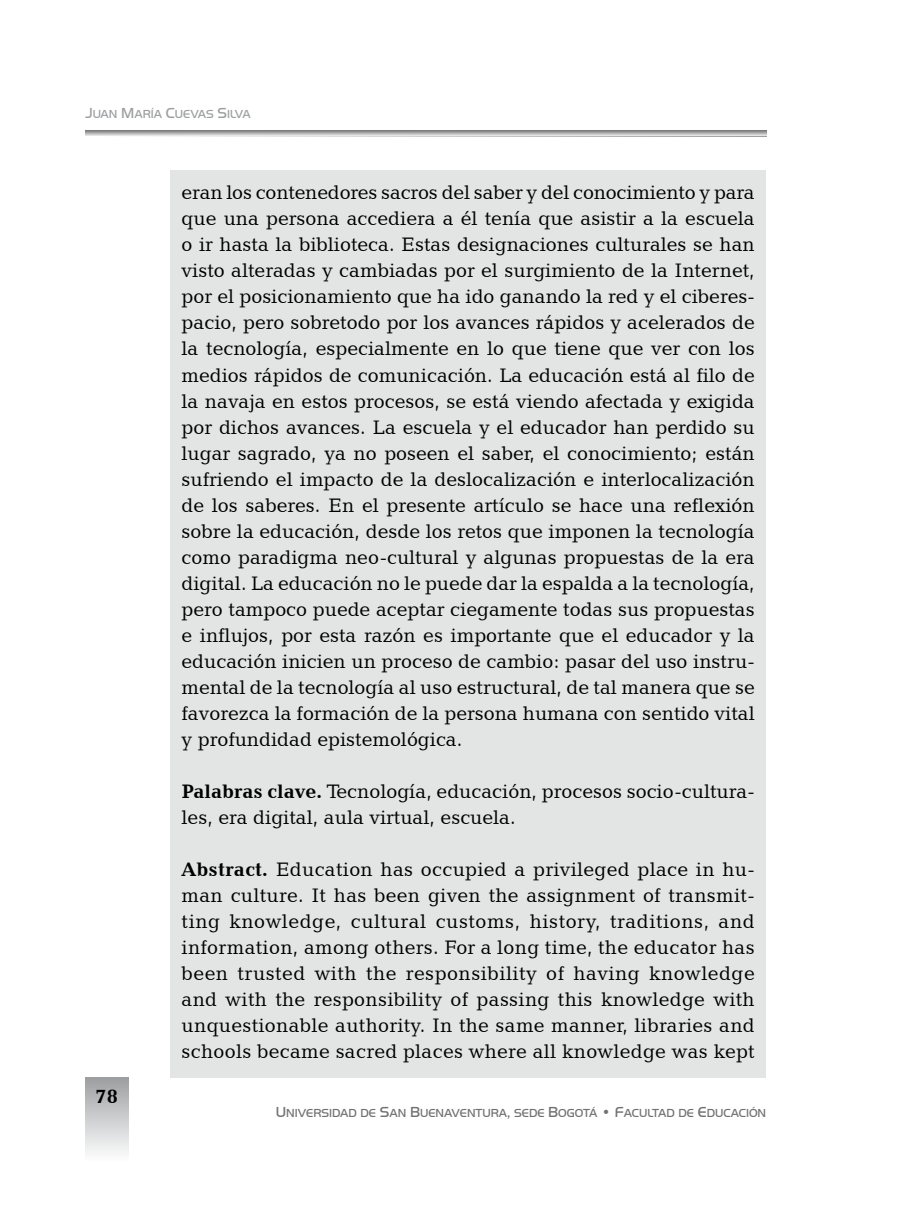
<style>
.page{position:relative;width:908px;height:1219px;background:#fff}
.page>*{position:absolute;margin:0;border:0;box-sizing:border-box;transform-origin:0 0}
.t1{font:20px/26px "Candida BT";color:#000;text-align:justify}
.t2{font:700 20px "Candida BT";color:#000}
.t3{font:12px "Handel Got D Ligh SC800";color:#707172}
.t4{font:12px "Handel Got D Ligh SC800";color:#9c9e9f}
.s1{font-size:15px}
.s2{font-weight:700}
</style>
<div class="page">
<div style="left:85px;top:1077px;width:43px;height:85px;background:linear-gradient(to bottom,#9d9ea0,#fff)"></div>
<div style="left:170px;top:170px;width:595px;height:907px;background:#e3e4e4"></div>
<p class="t4" style="left:85px;top:107px;width:167px"><span class="s1">J</span>UAN <span class="s1">M</span>ARÍA <span class="s1">C</span>UEVAS <span class="s1">S</span>ILVA</p>
<p class="t2" style="left:95px;top:1083px;width:24px">78</p>
<p class="t1" style="left:181px;top:179px;width:574px">eran los contenedores sacros del saber y del conocimiento y para que una persona accediera a él tenía que asistir a la escuela o ir hasta la biblioteca. Estas designaciones culturales se han visto alteradas y cambiadas por el surgimiento de la Internet, por el posicionamiento que ha ido ganando la red y el ciberes&shy;pacio, pero sobretodo por los avances rápidos y acelerados de la tecnología, especialmente en lo que tiene que ver con los medios rápidos de comunicación. La educación está al filo de la navaja en estos procesos, se está viendo afectada y exigida por dichos avances. La escuela y el educador han perdido su lugar sagrado, ya no poseen el saber, el conocimiento; están sufriendo el impacto de la deslocalización e interlocalización de los saberes. En el presente artículo se hace una reflexión sobre la educación, desde los retos que imponen la tecnología como paradigma neo-cultural y algunas propuestas de la era digital. La educación no le puede dar la espalda a la tecnología, pero tampoco puede aceptar ciegamente todas sus propuestas e influjos, por esta razón es importante que el educador y la educación inicien un proceso de cambio: pasar del uso instru&shy;mental de la tecnología al uso estructural, de tal manera que se favorezca la formación de la persona humana con sentido vital y profundidad epistemológica.</p>
<p class="t1" style="left:181px;top:777px;width:574px"><span class="s2">Palabras clave.</span> Tecnología, educación, procesos socio-cultura&shy;les, era digital, aula virtual, escuela.</p>
<p class="t1" style="left:181px;top:855px;width:574px"><span class="s2">Abstract.</span> Education has occupied a privileged place in hu&shy;man culture. It has been given the assignment of transmit&shy;ting knowledge, cultural customs, history, traditions, and information, among others. For a long time, the educator has been trusted with the responsibility of having knowledge and with the responsibility of passing this knowledge with unquestionable authority. In the same manner, libraries and schools became sacred places where all knowledge was kept</p>
<p class="t3" style="left:276px;top:1106px;width:491px"><span class="s1">U</span> NIVERSIDAD DE <span class="s1">S</span>AN <span class="s1">B</span>UENAVENTURA<span class="s1">,</span> SEDE <span class="s1">B</span>OGOTÁ <span class="s1">• F</span>ACULTAD DE <span class="s1">E</span>DUCACIÓN</p>
</div>
